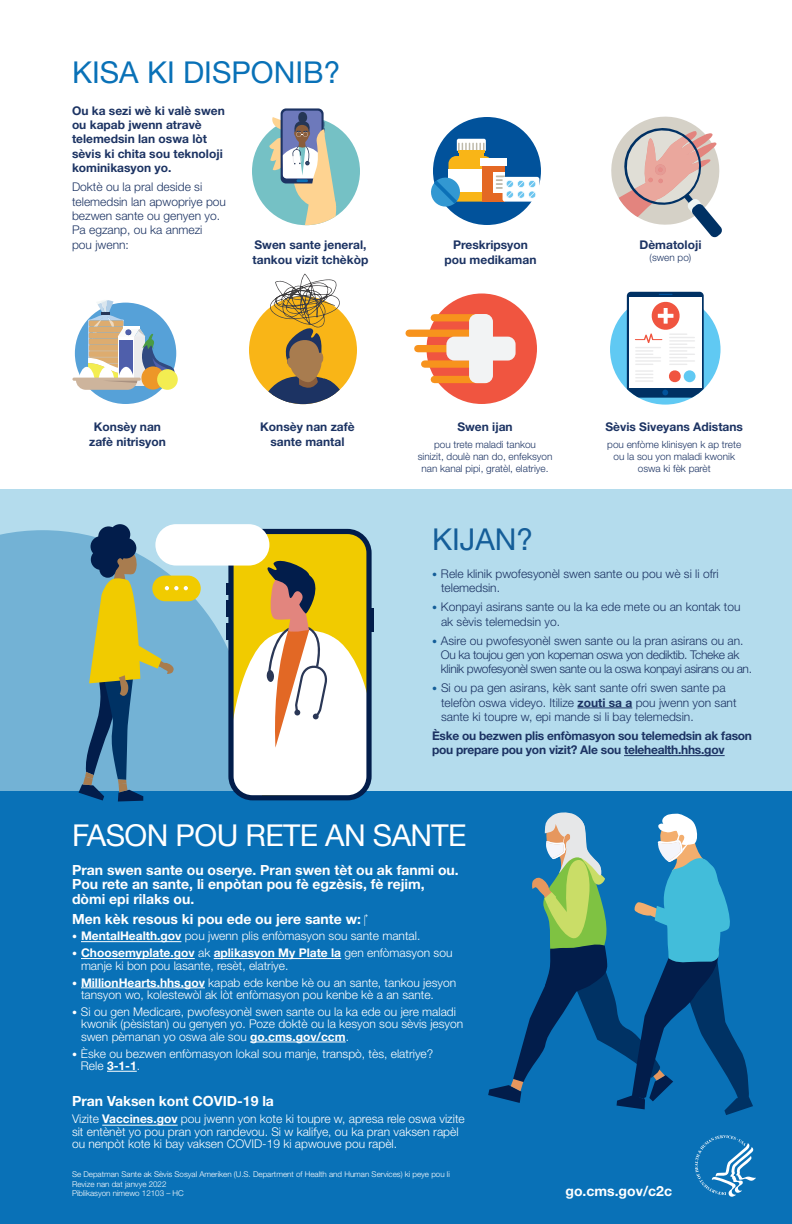
<style>
.page{position:relative;width:792px;height:1224px;background:#fff}
.page>*{position:absolute;margin:0;border:0;box-sizing:border-box;transform-origin:0 0}
.t1{font:30px "Helvetica Neue";letter-spacing:-.02em;color:#fff}
.t2{font:30px "Helvetica Neue";color:#0971b7}
.t3{font:30px "Helvetica Neue";color:#155e99}
.t4{font:700 14px/14.8px "Helvetica Neue LT Std";color:#fff}
.t5{font:300 12px/12.4px "Helvetica Neue LT Std";color:#fff}
.t6{font:300 12px/14.4px "Helvetica Neue LT Std";color:#1c3363}
.t7{font:700 12px/14.4px "Helvetica Neue LT Std";color:#1c3363;text-align:center}
.t8{font:300 12px/14.4px "Helvetica Neue LT Std";letter-spacing:-.03em;color:#1c3363}
.t9{font:700 12px/14.4px "Helvetica Neue LT Std";letter-spacing:-.02em;color:#1c3363}
.t10{font:300 10px/12px "Helvetica Neue LT Std";color:#1c3363;text-align:center}
.t11{font:300 8px/9.3px "Helvetica Neue LT Std";color:#fff}
.s1{font-size:10px;color:#155e99}
.s2{font-weight:700}
.s3{font-size:10px}
</style>
<div class="page">
<div style="left:0;top:489px;width:792px;height:303px;background:#b4dced"></div>
<div style="left:0;top:530px;width:228px;height:262px;background:#73b2d5"></div>
<div style="left:0;top:792px;width:792px;height:432px;background:#0971b7"></div>
<hr style="left:577px;top:708px;width:55px;height:1px;background:#1c3363">
<hr style="left:624px;top:755px;width:101px;height:1px;background:#1c3363">
<hr style="left:81px;top:941px;width:100px;height:1px;background:#fff">
<hr style="left:81px;top:958px;width:114px;height:1px;background:#fff">
<hr style="left:214px;top:958px;width:127px;height:1px;background:#fff">
<hr style="left:81px;top:988px;width:124px;height:1px;background:#fff">
<hr style="left:250px;top:1042px;width:96px;height:1px;background:#fff">
<hr style="left:107px;top:1071px;width:30px;height:1px;background:#fff">
<svg style="left:695px;top:1135px;width:61px;height:62px"></svg>
<div style="left:433px;top:117px;width:108px;height:108px;background:#01529b;border-radius:50%"></div>
<svg style="left:431px;top:139px;width:108px;height:69px"></svg>
<div style="left:252px;top:117px;width:108px;height:108px;background:#75c1c5;border-radius:50%"></div>
<svg style="left:281px;top:108px;width:43px;height:75px"></svg>
<div style="left:283px;top:111px;width:39px;height:67px;background:#6d79bb;border-radius:4px"></div>
<div style="left:298px;top:112px;width:9px;height:11px;background:#253655;border-radius:50%"></div>
<svg style="left:268px;top:117px;width:69px;height:108px"></svg>
<div style="left:226px;top:584px;width:6px;height:11px;background:#021d4b"></div>
<div style="left:368px;top:608px;width:6px;height:24px;background:#021d4b"></div>
<div style="left:226px;top:601px;width:6px;height:16px;background:#021d4b"></div>
<div style="left:226px;top:623px;width:6px;height:16px;background:#021d4b"></div>
<svg style="left:228px;top:529px;width:144px;height:271px;background:#c8ba87"></svg>
<div style="left:155px;top:524px;width:114px;height:42px;background:#fff;border-radius:21px"></div>
<div style="left:152px;top:576px;width:49px;height:25px;background:#f1cb00;border-radius:13px"></div>
<svg style="left:79px;top:529px;width:109px;height:273px;background:#82a89e"></svg>
<div style="left:116px;top:538px;width:20px;height:20px;background:#021d4b;border-radius:50%"></div>
<div style="left:110px;top:524px;width:20px;height:21px;background:#021d4b;border-radius:50%"></div>
<div style="left:98px;top:526px;width:21px;height:21px;background:#021d4b;border-radius:50%"></div>
<div style="left:91px;top:536px;width:20px;height:21px;background:#021d4b;border-radius:50%"></div>
<div style="left:99px;top:561px;width:17px;height:17px;background:#021d4b;border-radius:50%"></div>
<div style="left:91px;top:549px;width:20px;height:21px;background:#021d4b;border-radius:50%"></div>
<svg style="left:488px;top:812px;width:265px;height:303px"></svg>
<div style="left:75px;top:303px;width:101px;height:101px;background:#56a1d8;border-radius:50%"></div>
<hr style="left:72px;top:378px;width:69px;height:3px;background:#cdb49c;border-radius:2px">
<svg style="left:76px;top:300px;width:101px;height:90px"></svg>
<div style="left:141px;top:366px;width:24px;height:24px;background:#ed9728;border-radius:50%"></div>
<div style="left:157px;top:369px;width:21px;height:21px;background:#f3ed51;border-radius:50%"></div>
<svg style="left:250px;top:274px;width:107px;height:130px"></svg>
<div style="left:427px;top:294px;width:110px;height:110px;background:#f05540;border-radius:50%"></div>
<div style="left:434px;top:314px;width:52px;height:7px;background:#f7931d"></div>
<div style="left:409px;top:330px;width:67px;height:7px;background:#f7931d"></div>
<div style="left:418px;top:345px;width:51px;height:7px;background:#f7931d"></div>
<div style="left:425px;top:360px;width:51px;height:8px;background:#f7931d"></div>
<div style="left:434px;top:376px;width:52px;height:7px;background:#f7931d"></div>
<svg style="left:446px;top:314px;width:70px;height:69px"></svg>
<svg style="left:611px;top:116px;width:111px;height:122px"></svg>
<div style="left:610px;top:294px;width:111px;height:111px;background:#60c9f3;border-radius:50%"></div>
<svg style="left:627px;top:292px;width:77px;height:106px"></svg>
<div style="left:629px;top:297px;width:72px;height:91px;background:#fff"></div>
<hr style="left:635px;top:360px;width:26px;height:2px;background:#ebebec">
<svg style="left:635px;top:364px;width:18px;height:18px"></svg>
<hr style="left:669px;top:360px;width:26px;height:2px;background:#ebebec">
<div style="left:684px;top:370px;width:12px;height:12px;background:#60c9f3;border-radius:50%"></div>
<svg style="left:669px;top:364px;width:18px;height:19px"></svg>
<svg style="left:635px;top:294px;width:60px;height:64px"></svg>
<svg style="left:662px;top:390px;width:6px;height:5px"></svg>
<hr style="left:102px;top:1125px;width:76px;height:1px;background:#fff">
<p class="t2" style="left:72px;top:50px;width:270px">KISA KI DISPONIB?</p>
<p class="t7" style="left:72px;top:103px;width:154px;text-align:left">Ou ka sezi wè ki valè swen ou kapab jwenn atravè telemedsin lan oswa lòt sèvis ki chita sou teknoloji kominikasyon yo.</p>
<p class="t6" style="left:72px;top:179px;width:156px">Doktè ou la pral deside si telemedsin lan apwopriye pou bezwen sante ou genyen yo.<br>Pa egzanp, ou ka anmezi<br>pou jwenn:</p>
<p class="t7" style="left:253px;top:238px;width:117px;text-align:left">Swen sante jeneral, tankou vizit tchèkòp</p>
<p class="t7" style="left:445px;top:238px;width:93px">Preskripsyon pou medikaman</p>
<p class="t7" style="left:640px;top:238px;width:63px">Dèmatoloji</p>
<p class="t10" style="left:650px;top:252px;width:43px">(swen po)</p>
<p class="t7" style="left:89px;top:420px;width:78px">Konsèy nan zafè nitrisyon</p>
<p class="t7" style="left:260px;top:420px;width:96px">Konsèy nan zafè sante mantal</p>
<p class="t7" style="left:457px;top:420px;width:57px">Swen ijan</p>
<p class="t10" style="left:418px;top:438px;width:136px">pou trete maladi tankou<br>sinizit, doulè nan do, enfeksyon nan kanal pipi, gratèl, elatriye.</p>
<p class="t7" style="left:605px;top:420px;width:139px">Sèvis Siveyans Adistans</p>
<p class="t10" style="left:607px;top:438px;width:135px">pou enfòme klinisyen k ap trete ou la sou yon maladi kwonik oswa ki fèk parèt</p>
<p class="t3" style="left:432px;top:518px;width:103px">KIJAN?</p>
<p class="t6" style="left:441px;top:566px;width:279px;text-indent:-9px"><span class="s1">•</span> Rele klinik pwofesyonèl swen sante ou pou wè si li ofri telemedsin.</p>
<p class="t6" style="left:441px;top:600px;width:301px;text-indent:-9px"><span class="s1">•</span> Konpayi asirans sante ou la ka ede mete ou an kontak tou ak sèvis telemedsin yo.</p>
<p class="t8" style="left:441px;top:633px;width:313px;text-indent:-9px"><span class="s1">•</span> Asire ou pwofesyonèl swen sante ou la pran asirans ou an.<br>Ou ka toujou gen yon kopeman oswa yon dediktib. Tcheke ak klinik pwofesyonèl swen sante ou la oswa konpayi asirans ou an.</p>
<p class="t6" style="left:441px;top:681px;width:297px;text-indent:-9px"><span class="s1">•</span> Si ou pa gen asirans, kèk sant sante ofri swen sante pa telefòn oswa videyo. Itilize <span class="s2">zouti sa a</span> pou jwenn yon sant sante ki toupre w, epi mande si li bay telemedsin.</p>
<p class="t9" style="left:432px;top:728px;width:322px">Èske ou bezwen plis enfòmasyon sou telemedsin ak fason pou prepare pou yon vizit? Ale sou telehealth.hhs.gov</p>
<p class="t1" style="left:72px;top:814px;width:396px">FASON POU RETE AN SANTE</p>
<p class="t4" style="left:72px;top:862px;width:388px">Pran swen sante ou oserye. Pran swen tèt ou ak fanmi ou.<br>Pou rete an sante, li enpòtan pou fè egzèsis, fè rejim, dòmi epi rilaks ou.</p>
<p class="t4" style="left:72px;top:911px;width:291px">Men kèk resous ki pou ede ou jere sante w:</p>
<p class="t5" style="left:72px;top:930px;width:350px"><span class="s3">•</span> <span class="s2">MentalHealth.gov</span> pou jwenn plis enfòmasyon sou sante mantal.</p>
<p class="t5" style="left:81px;top:947px;width:373px;text-indent:-9px"><span class="s3">•</span> <span class="s2">Choosemyplate.gov</span> ak <span class="s2">aplikasyon My Plate la</span> gen enfòmasyon sou manje ki bon pou lasante, resèt, elatriye.</p>
<p class="t5" style="left:81px;top:976px;width:377px;text-indent:-9px"><span class="s3">•</span> <span class="s2">MillionHearts.hhs.gov</span> kapab ede kenbe kè ou an sante, tankou jesyon tansyon wo, kolestewòl ak lòt enfòmasyon pou kenbe kè a an sante.</p>
<p class="t5" style="left:81px;top:1005px;width:384px;text-indent:-9px"><span class="s3">•</span> Si ou gen Medicare, pwofesyonèl swen sante ou la ka ede ou jere maladi kwonik (pèsistan) ou genyen yo. Poze doktè ou la kesyon sou sèvis jesyon swen pèmanan yo oswa ale sou <span class="s2">go.cms.gov/ccm</span>.</p>
<p class="t5" style="left:81px;top:1047px;width:354px;text-indent:-9px"><span class="s3">•</span> Èske ou bezwen enfòmasyon lokal sou manje, transpò, tès, elatriye?<br>Rele <span class="s2">3-1-1</span>.</p>
<p class="t4" style="left:72px;top:1094px;width:203px">Pran Vaksen kont COVID-19 la</p>
<p class="t5" style="left:72px;top:1112px;width:394px">Vizite <span class="s2">Vaccines.gov</span> pou jwenn yon kote ki toupre w, apresa rele oswa vizite sit entènèt yo pou pran yon randevou. Si w kalifye, ou ka pran vaksen rapèl ou nenpòt kote ki bay vaksen COVID-19 ki apwouve pou rapèl.</p>
<p class="t11" style="left:72px;top:1170px;width:379px">Se Depatman Sante ak Sèvis Sosyal Ameriken (U.S. Department of Health and Human Services) ki peye pou li<br>Revize nan dat janvye 2022<br>Piblikasyon nimewo 12103 – HC</p>
<p class="t4" style="left:566px;top:1183px;width:108px">go.cms.gov/c2c</p>
</div>
